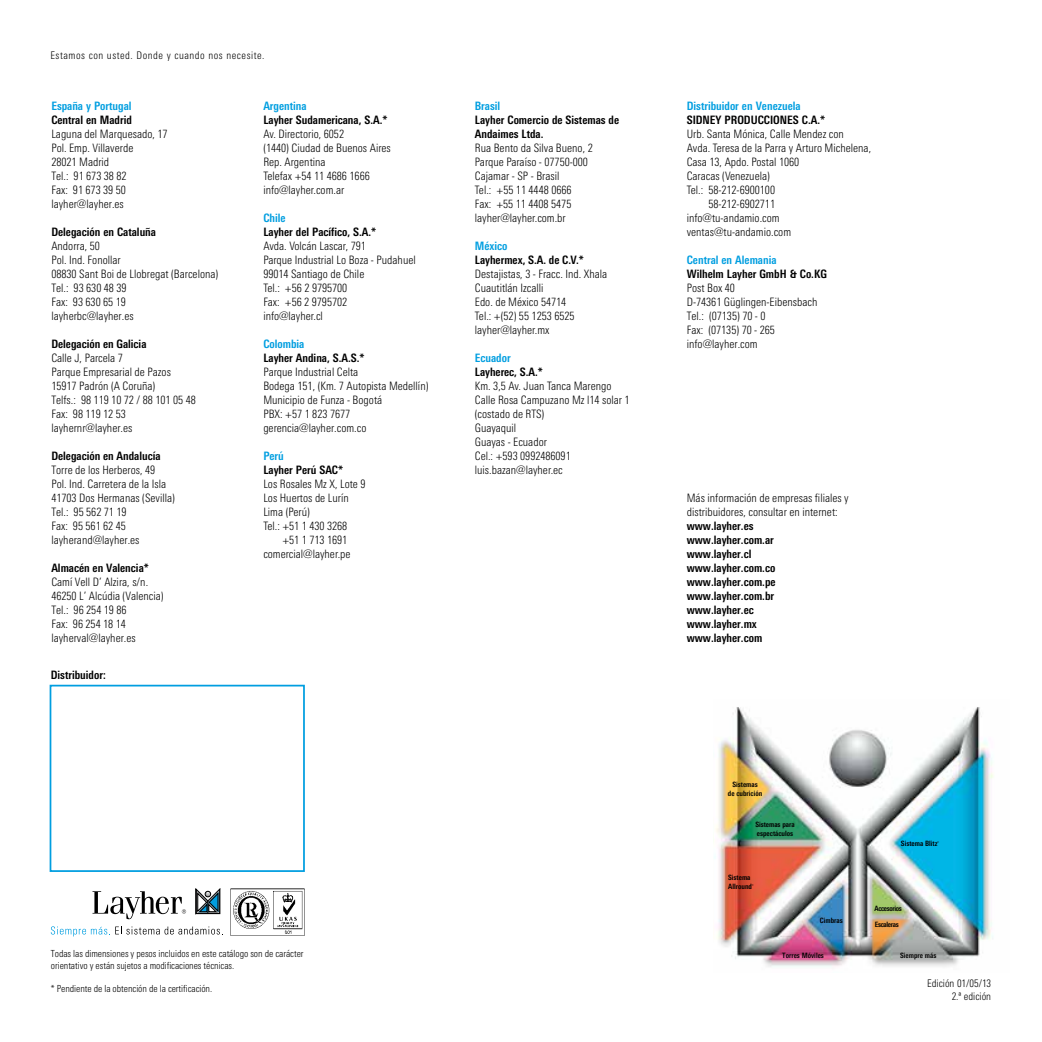
<style>
.page{position:relative;width:1042px;height:1042px;background:#fff}
.page>*{position:absolute;margin:0;border:0;box-sizing:border-box;transform-origin:0 0}
.t1{font:300 condensed 11.55px/14px "LT Univers";color:#000}
.t2{font:700 condensed 11.55px/14px "LT Univers";color:#000}
.t3{font:700 condensed 11.55px "LT Univers";color:#009ee0}
.t4{font:300 condensed 10.5px "LT Univers";letter-spacing:.05em;color:#000}
.t5{font:300 condensed 10.5px/12.6px "LT Univers";color:#000;text-align:right}
.t6{font:300 condensed 9.8px/11.7px "LT Univers";letter-spacing:-.005em;color:#000}
.t7{font:700 condensed 7.35px/8.8px "LT Univers";color:#000}
.t8{font:700 condensed 7.35px "LT Univers";letter-spacing:-.05em;color:#000}
.t9{font:700 condensed 7.35px "LT Univers";letter-spacing:-.04em;color:#000}
.s1{color:#fff}
</style>
<div class="page">
<img style="left:714px;top:707px;width:280px;height:260px">
<svg style="left:196px;top:889px;width:24px;height:24px"></svg>
<svg style="left:51px;top:926px;width:172px;height:10px"></svg>
<svg style="left:92px;top:891px;width:94px;height:28px"></svg>
<div style="left:50px;top:685px;width:255px;height:187px;background:#fff;border:2px solid #009ee0"></div>
<img style="left:230px;top:888px;width:75px;height:47px">
<p class="t4" style="left:50px;top:49px;width:216px">Estamos con usted. Donde y cuando nos necesite.</p>
<p class="t3" style="left:51px;top:99px;width:82px">España y Portugal</p>
<p class="t2" style="left:51px;top:113px;width:82px">Central en Madrid</p>
<p class="t1" style="left:51px;top:127px;width:118px">Laguna del Marquesado, 17<br>Pol. Emp. Villaverde<br>28021 Madrid<br>Tel.: 91 673 38 82<br>Fax: 91 673 39 50 layher@layher.es</p>
<p class="t2" style="left:51px;top:225px;width:106px">Delegación en Cataluña</p>
<p class="t1" style="left:51px;top:239px;width:168px">Andorra, 50<br>Pol. Ind. Fonollar<br>08830 Sant Boi de Llobregat (Barcelona)<br>Tel.: 93 630 48 39<br>Fax: 93 630 65 19<br>layherbc@layher.es</p>
<p class="t2" style="left:51px;top:337px;width:97px">Delegación en Galicia</p>
<p class="t1" style="left:51px;top:351px;width:146px">Calle J, Parcela 7<br>Parque Empresarial de Pazos<br>15917 Padrón (A Coruña)<br>Telfs.: 98 119 10 72 / 88 101 05 48<br>Fax: 98 119 12 53 layhernr@layher.es</p>
<p class="t2" style="left:51px;top:449px;width:111px">Delegación en Andalucía</p>
<p class="t1" style="left:51px;top:463px;width:125px">Torre de los Herberos, 49<br>Pol. Ind. Carretera de la Isla<br>41703 Dos Hermanas (Sevilla)<br>Tel.: 95 562 71 19<br>Fax: 95 561 62 45 layherand@layher.es</p>
<p class="t2" style="left:51px;top:561px;width:99px">Almacén en Valencia*</p>
<p class="t1" style="left:51px;top:575px;width:114px">Camí Vell D’ Alzira, s/n.<br>46250 L’ Alcúdia (Valencia)<br>Tel.: 96 254 19 86<br>Fax: 96 254 18 14 layherval@layher.es</p>
<p class="t2" style="left:51px;top:668px;width:56px">Distribuidor:</p>
<p class="t3" style="left:263px;top:99px;width:45px">Argentina</p>
<p class="t2" style="left:263px;top:113px;width:126px">Layher Sudamericana, S.A.*</p>
<p class="t1" style="left:263px;top:127px;width:129px">Av. Directorio, 6052<br>(1440) Ciudad de Buenos Aires<br>Rep. Argentina<br>Telefax +54 11 4686 1666 info@layher.com.ar</p>
<p class="t3" style="left:263px;top:211px;width:24px">Chile</p>
<p class="t2" style="left:263px;top:225px;width:114px">Layher del Pacífico, S.A.*</p>
<p class="t1" style="left:263px;top:239px;width:154px">Avda. Volcán Lascar, 791<br>Parque Industrial Lo Boza - Pudahuel<br>99014 Santiago de Chile<br>Tel.: +56 2 9795700<br>Fax: +56 2 9795702<br>info@layher.cl</p>
<p class="t3" style="left:263px;top:337px;width:43px">Colombia</p>
<p class="t2" style="left:263px;top:351px;width:103px">Layher Andina, S.A.S.*</p>
<p class="t1" style="left:263px;top:365px;width:167px">Parque Industrial Celta<br>Bodega 151, (Km. 7 Autopista Medellín)<br>Municipio de Funza - Bogotá<br>PBX: +57 1 823 7677 gerencia@layher.com.co</p>
<p class="t3" style="left:263px;top:449px;width:22px">Perú</p>
<p class="t2" style="left:263px;top:463px;width:81px">Layher Perú SAC*</p>
<p class="t1" style="left:263px;top:477px;width:104px">Los Rosales Mz X, Lote 9<br>Los Huertos de Lurín<br>Lima (Perú)<br>Tel.: +51 1 430 3268<br><span class="s1">Tel.:</span> +51 1 713 1691 comercial@layher.pe</p>
<p class="t3" style="left:475px;top:99px;width:27px">Brasil</p>
<p class="t2" style="left:475px;top:113px;width:146px">Layher Comercio de Sistemas de<br>Andaimes Ltda.</p>
<p class="t1" style="left:475px;top:141px;width:119px">Rua Bento da Silva Bueno, 2<br>Parque Paraíso - 07750-000<br>Cajamar - SP - Brasil<br>Tel.: +55 11 4448 0666<br>Fax: +55 11 4408 5475 layher@layher.com.br</p>
<p class="t3" style="left:475px;top:239px;width:34px">México</p>
<p class="t2" style="left:475px;top:253px;width:110px">Layhermex, S.A. de C.V.*</p>
<p class="t1" style="left:475px;top:267px;width:134px">Destajistas, 3 - Fracc. Ind. Xhala<br>Cuautitlán Izcalli<br>Edo. de México 54714<br>Tel.: +(52) 55 1253 6525 layher@layher.mx</p>
<p class="t3" style="left:475px;top:351px;width:37px">Ecuador</p>
<p class="t2" style="left:475px;top:365px;width:69px">Layherec, S.A.*</p>
<p class="t1" style="left:475px;top:379px;width:156px">Km. 3,5 Av. Juan Tanca Marengo<br>Calle Rosa Campuzano Mz l14 solar 1 (costado de RTS)<br>Guayaquil<br>Guayas - Ecuador<br>Cel.: +593 0992486091 luis.bazan@layher.ec</p>
<p class="t6" style="left:51px;top:947px;width:254px">Todas las dimensiones y pesos incluidos en este catálogo son de carácter orientativo y están sujetos a modificaciones técnicas.</p>
<p class="t6" style="left:51px;top:983px;width:163px">* Pendiente de la obtención de la certificación.</p>
<p class="t3" style="left:687px;top:99px;width:115px">Distribuidor en Venezuela</p>
<p class="t2" style="left:687px;top:113px;width:140px">SIDNEY PRODUCCIONES C.A.*</p>
<p class="t1" style="left:687px;top:127px;width:186px">Urb. Santa Mónica, Calle Mendez con<br>Avda. Teresa de la Parra y Arturo Michelena,<br>Casa 13, Apdo. Postal 1060<br>Caracas (Venezuela)<br>Tel.: 58-212-6900100<br><span class="s1">Tel.:</span> 58-212-6902711<br>info@tu-andamio.com ventas@tu-andamio.com</p>
<p class="t3" style="left:687px;top:253px;width:91px">Central en Alemania</p>
<p class="t2" style="left:687px;top:267px;width:142px">Wilhelm Layher GmbH &amp; Co.KG</p>
<p class="t1" style="left:687px;top:281px;width:132px">Post Box 40<br>D-74361 Güglingen-Eibensbach<br>Tel.: (07135) 70 - 0<br>Fax: (07135) 70 - 265 info@layher.com</p>
<p class="t1" style="left:687px;top:491px;width:164px">Más información de empresas filiales y distribuidores, consultar en internet:</p>
<p class="t2" style="left:687px;top:519px;width:90px">www.layher.es www.layher.com.ar www.layher.cl www.layher.com.co www.layher.com.pe www.layher.com.br www.layher.ec www.layher.mx www.layher.com</p>
<p class="t7" style="left:728px;top:779px;width:36px;text-align:center">Sistemas<br>de cubrición</p>
<p class="t7" style="left:755px;top:820px;width:41px">Sistemas para espectáculos</p>
<p class="t7" style="left:728px;top:873px;width:27px">Sistema<br>Allround<sup>®</sup></p>
<p class="t7" style="left:820px;top:915px;width:24px">Cimbras</p>
<p class="t7" style="left:901px;top:839px;width:39px">Sistema Blitz<sup>®</sup></p>
<p class="t8" style="left:874px;top:904px;width:29px">Accesorios</p>
<p class="t9" style="left:875px;top:920px;width:26px">Escaleras</p>
<p class="t7" style="left:782px;top:951px;width:43px">Torres Móviles</p>
<p class="t7" style="left:900px;top:951px;width:38px">Siempre más</p>
<p class="t5" style="left:927px;top:977px;width:65px">Edición 01/05/13<br>2.ª edición</p>
</div>
